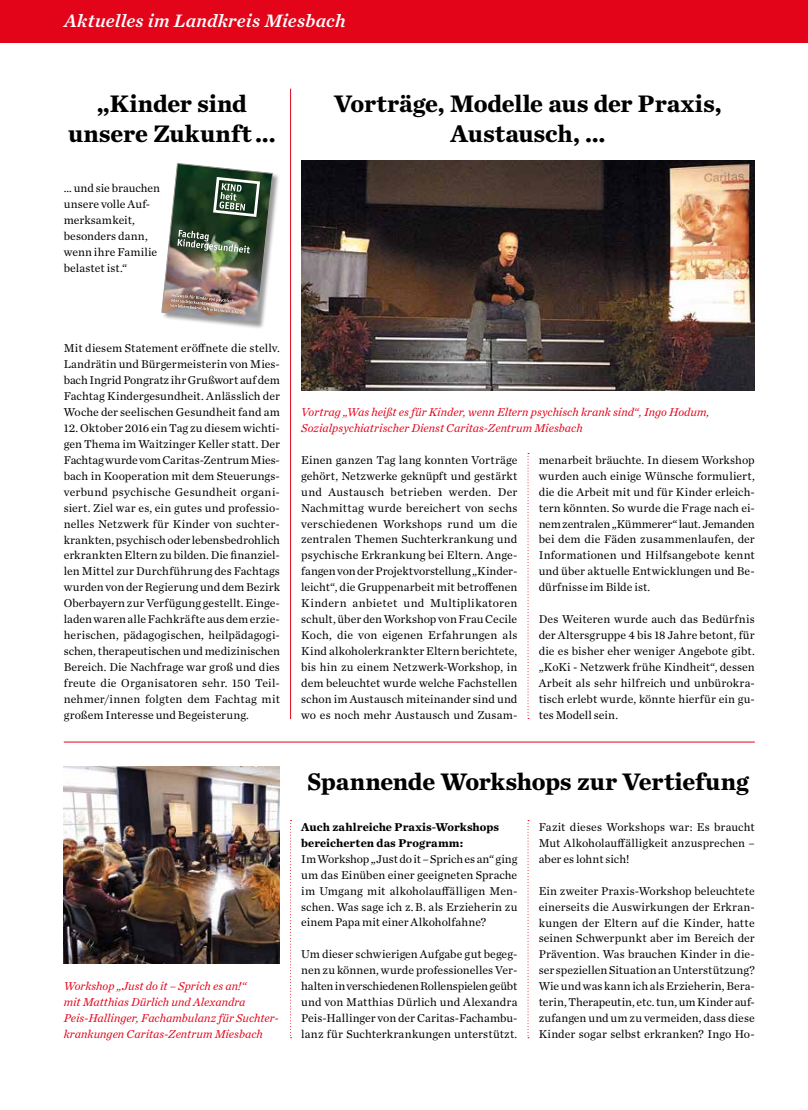
<style>
.page{position:relative;width:808px;height:1110px;background:#fff}
.page>*{position:absolute;margin:0;border:0;box-sizing:border-box;transform-origin:0 0}
.t1{font:700 25px/30px "Chronicle Text G1";letter-spacing:-.005em;color:#000;text-align:center}
.t2{font:italic 18.75px "Chronicle Text G1 Semi";letter-spacing:.015em;color:#fff}
.t3{font:11.88px/16px "Chronicle Text G1";letter-spacing:.005em;color:#000;text-align:justify}
.t4{font:italic 11.88px/16px "Chronicle Text G1";color:#e3041a}
.t5{font:700 11.88px/16px "Chronicle Text G1";letter-spacing:.005em;color:#000}
</style>
<div class="page">
<div style="left:0;top:0;width:808px;height:43px;background:#e3041a"></div>
<div style="left:162px;top:163px;width:118px;height:167px;background:#000;opacity:.4"></div>
<img style="left:161px;top:163px;width:112px;height:160px">
<hr style="left:290px;top:89px;width:1px;height:629px;background:#e3041a">
<svg style="left:290px;top:820px;width:2px;height:216px"></svg>
<svg style="left:527px;top:820px;width:2px;height:216px"></svg>
<svg style="left:527px;top:453px;width:2px;height:263px"></svg>
<img style="left:301px;top:160px;width:454px;height:231px">
<hr style="left:64px;top:741px;width:691px;height:1px;background:#e3041a">
<img style="left:64px;top:766px;width:216px;height:197px">
<h2 class="t2" style="left:64px;top:6px;width:283px">Aktuelles im Landkreis Miesbach</h2>
<h1 class="t1" style="left:68px;top:87px;width:209px">„Kinder sind unsere Zukunft ...</h1>
<p class="t3" style="left:64px;top:180px;width:98px;text-align:left">… und sie brauchen unsere volle Auf&shy;merksamkeit, besonders dann, wenn ihre Familie belastet ist.“</p>
<h1 class="t1" style="left:334px;top:87px;width:389px">Vorträge, Modelle aus der Praxis,<br>Austausch, …</h1>
<p class="t3" style="left:64px;top:339px;width:218px">Mit diesem Statement eröffnete die stellv.<br>Landrätin und Bürgermeisterin von Mies&shy;bach Ingrid Pongratz ihr Grußwort auf dem Fachtag Kindergesundheit. Anlässlich der Woche der seelischen Gesundheit fand am</p>
<p class="t3" style="left:64px;top:419px;width:218px">12. Oktober 2016 ein Tag zu diesem wichti&shy;gen Thema im Waitzinger Keller statt. Der Fachtag wurde vom Caritas-Zentrum Mies&shy;bach in Kooperation mit dem Steuerungs&shy;verbund psychische Gesundheit organi&shy;siert. Ziel war es, ein gutes und professio&shy;nelles Netzwerk für Kinder von suchter&shy;krankten, psychisch oder lebensbedrohlich erkrankten Eltern zu bilden. Die finanziel&shy;len Mittel zur Durchführung des Fachtags wurden von der Regierung und dem Bezirk Oberbayern zur Verfügung gestellt. Einge&shy;laden waren alle Fachkräfte aus dem erzie&shy;herischen, pädagogischen, heilpädagogi&shy;schen, therapeutischen und medizinischen Bereich. Die Nachfrage war groß und dies freute die Organisatoren sehr. 150 Teil&shy;nehmer/innen folgten dem Fachtag mit großem Interesse und Begeisterung.</p>
<p class="t4" style="left:64px;top:977px;width:216px">Workshop „Just do it – Sprich es an!“<br>mit Matthias Dürlich und Alexandra Peis-Hallinger, Fachambulanz für Suchter&shy;krankungen Caritas-Zentrum Miesbach</p>
<p class="t4" style="left:301px;top:403px;width:410px">Vortrag „Was heißt es für Kinder, wenn Eltern psychisch krank sind“, Ingo Hodum,<br>Sozialpsychiatrischer Dienst Caritas-Zentrum Miesbach</p>
<p class="t3" style="left:539px;top:451px;width:218px">menarbeit bräuchte. In diesem Workshop wurden auch einige Wünsche formuliert, die die Arbeit mit und für Kinder erleich&shy;tern könnten. So wurde die Frage nach ei&shy;nem zentralen „Kümmerer“ laut. Jemanden bei dem die Fäden zusammenlaufen, der Informationen und Hilfsangebote kennt und über aktuelle Entwicklungen und Be&shy;dürfnisse im Bilde ist.</p>
<p class="t3" style="left:539px;top:610px;width:218px">Des Weiteren wurde auch das Bedürfnis der Altersgruppe 4 bis 18 Jahre betont, für die es bisher eher weniger Angebote gibt. „KoKi - Netzwerk frühe Kindheit“, dessen Arbeit als sehr hilfreich und unbürokra&shy;tisch erlebt wurde, könnte hierfür ein gu&shy;tes Modell sein.</p>
<p class="t3" style="left:301px;top:451px;width:218px">Einen ganzen Tag lang konnten Vorträge gehört, Netzwerke geknüpft und gestärkt und Austausch betrieben werden. Der Nachmittag wurde bereichert von sechs verschiedenen Workshops rund um die zentralen Themen Suchterkrankung und psychische Erkrankung bei Eltern. Ange&shy;fangen von der Projektvorstellung „Kinder&shy;leicht“, die Gruppenarbeit mit betroffenen Kindern anbietet und Multiplikatoren schult, über den Workshop von Frau Cecile Koch, die von eigenen Erfahrungen als Kind alkoholerkrankter Eltern berichtete, bis hin zu einem Netzwerk-Workshop, in dem beleuchtet wurde welche Fachstellen schon im Austausch miteinander sind und wo es noch mehr Austausch und Zusam-</p>
<h1 class="t1" style="left:307px;top:765px;width:443px">Spannende Workshops zur Vertiefung</h1>
<p class="t5" style="left:301px;top:817px;width:199px">Auch zahlreiche Praxis-Workshops bereicherten das Programm:</p>
<p class="t3" style="left:301px;top:849px;width:218px">Im Workshop „Just do it – Sprich es an“ ging um das Einüben einer geeigneten Sprache im Umgang mit alkoholauffälligen Men&shy;schen. Was sage ich z. B. als Erzieherin zu einem Papa mit einer Alkoholfahne?</p>
<p class="t3" style="left:301px;top:945px;width:218px">Um dieser schwierigen Aufgabe gut begeg&shy;nen zu können, wurde professionelles Ver&shy;halten in verschiedenen Rollenspielen geübt und von Matthias Dürlich und Alexandra Peis-Hallinger von der Caritas-Fachambu&shy;lanz für Suchterkrankungen unterstützt.</p>
<p class="t3" style="left:539px;top:817px;width:218px">Fazit dieses Workshops war: Es braucht Mut Alkoholauffälligkeit anzusprechen – aber es lohnt sich!</p>
<p class="t3" style="left:539px;top:881px;width:218px">Ein zweiter Praxis-Workshop beleuchtete einerseits die Auswirkungen der Erkran&shy;kungen der Eltern auf die Kinder, hatte seinen Schwerpunkt aber im Bereich der Prävention. Was brauchen Kinder in die&shy;ser speziellen Situation an Unterstützung?<br>Wie und was kann ich als Erzieherin, Bera&shy;terin, Therapeutin, etc. tun, um Kinder auf&shy;zufangen und um zu vermeiden, dass diese Kinder sogar selbst erkranken? Ingo Ho-</p>
</div>
